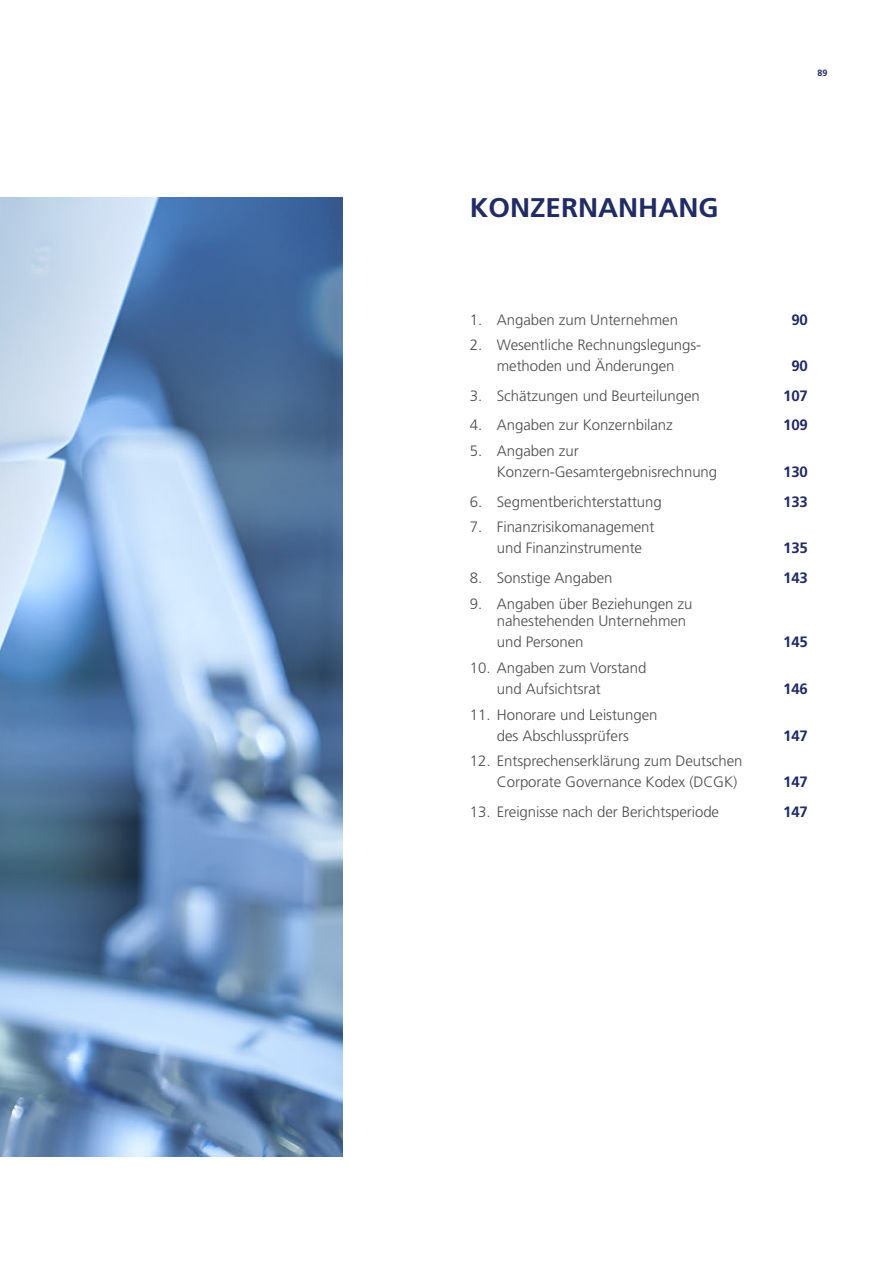
<style>
.page{position:relative;width:893px;height:1263px;background:#fff}
.page>*{position:absolute;margin:0;border:0;box-sizing:border-box;transform-origin:0 0}
.t1{font:700 27px "Frutiger LT Std";color:#212b64}
.t2{font:300 15px/21px "Frutiger LT Std";letter-spacing:-.005em;color:#4b4c4d}
.t3{font:700 15px "Frutiger LT Std";letter-spacing:-.005em;color:#212b64}
.t4{font:700 9px "Frutiger LT Std";color:#212b64}
</style>
<div class="page">
<img style="left:0;top:197px;width:343px;height:960px">
<p class="t4" style="left:817px;top:68px;width:12px">89</p>
<h1 class="t1" style="left:470px;top:191px;width:250px">KONZERNANHANG</h1>
<p class="t2" style="left:470px;top:309px;width:210px">1. Angaben zum Unternehmen</p>
<p class="t3" style="left:791px;top:311px;width:18px">90</p>
<p class="t2" style="left:470px;top:335px;width:233px;text-align:center">2. Wesentliche Rechnungslegungs&shy;methoden und Änderungen</p>
<p class="t3" style="left:791px;top:357px;width:18px">90</p>
<p class="t2" style="left:470px;top:385px;width:231px">3. Schätzungen und Beurteilungen</p>
<p class="t3" style="left:783px;top:387px;width:26px">107</p>
<p class="t2" style="left:470px;top:415px;width:205px">4. Angaben zur Konzernbilanz</p>
<p class="t3" style="left:783px;top:416px;width:26px">109</p>
<p class="t2" style="left:497px;top:441px;width:222px;text-indent:-27px">5. Angaben zur<br>Konzern-Gesamtergebnisrechnung</p>
<p class="t3" style="left:783px;top:463px;width:26px">130</p>
<p class="t2" style="left:470px;top:491px;width:193px">6. Segmentberichterstattung</p>
<p class="t3" style="left:783px;top:493px;width:26px">133</p>
<p class="t2" style="left:497px;top:517px;width:159px;text-indent:-27px">7. Finanzrisikomanagement und Finanzinstrumente</p>
<p class="t3" style="left:783px;top:539px;width:26px">135</p>
<p class="t2" style="left:470px;top:567px;width:144px">8. Sonstige Angaben</p>
<p class="t3" style="left:783px;top:569px;width:26px">143</p>
<p class="t2" style="left:497px;top:595px;width:197px;line-height:17.2px;text-indent:-27px">9. Angaben über Beziehungen zu nahestehenden Unternehmen</p>
<p class="t2" style="left:497px;top:631px;width:88px">und Personen</p>
<p class="t3" style="left:783px;top:633px;width:26px">145</p>
<p class="t2" style="left:497px;top:657px;width:151px;text-indent:-27px">10. Angaben zum Vorstand und Aufsichtsrat</p>
<p class="t3" style="left:783px;top:680px;width:26px">146</p>
<p class="t2" style="left:470px;top:704px;width:189px;text-align:center">11. Honorare und Leistungen des Abschlussprüfers</p>
<p class="t2" style="left:497px;top:751px;width:247px;text-indent:-27px">12. Entsprechenserklärung zum Deutschen<br>Corporate Governance Kodex (DCGK)</p>
<p class="t3" style="left:783px;top:726px;width:26px">147</p>
<p class="t3" style="left:783px;top:773px;width:26px">147</p>
<p class="t2" style="left:470px;top:801px;width:251px">13. Ereignisse nach der Berichtsperiode</p>
<p class="t3" style="left:783px;top:803px;width:26px">147</p>
</div>
